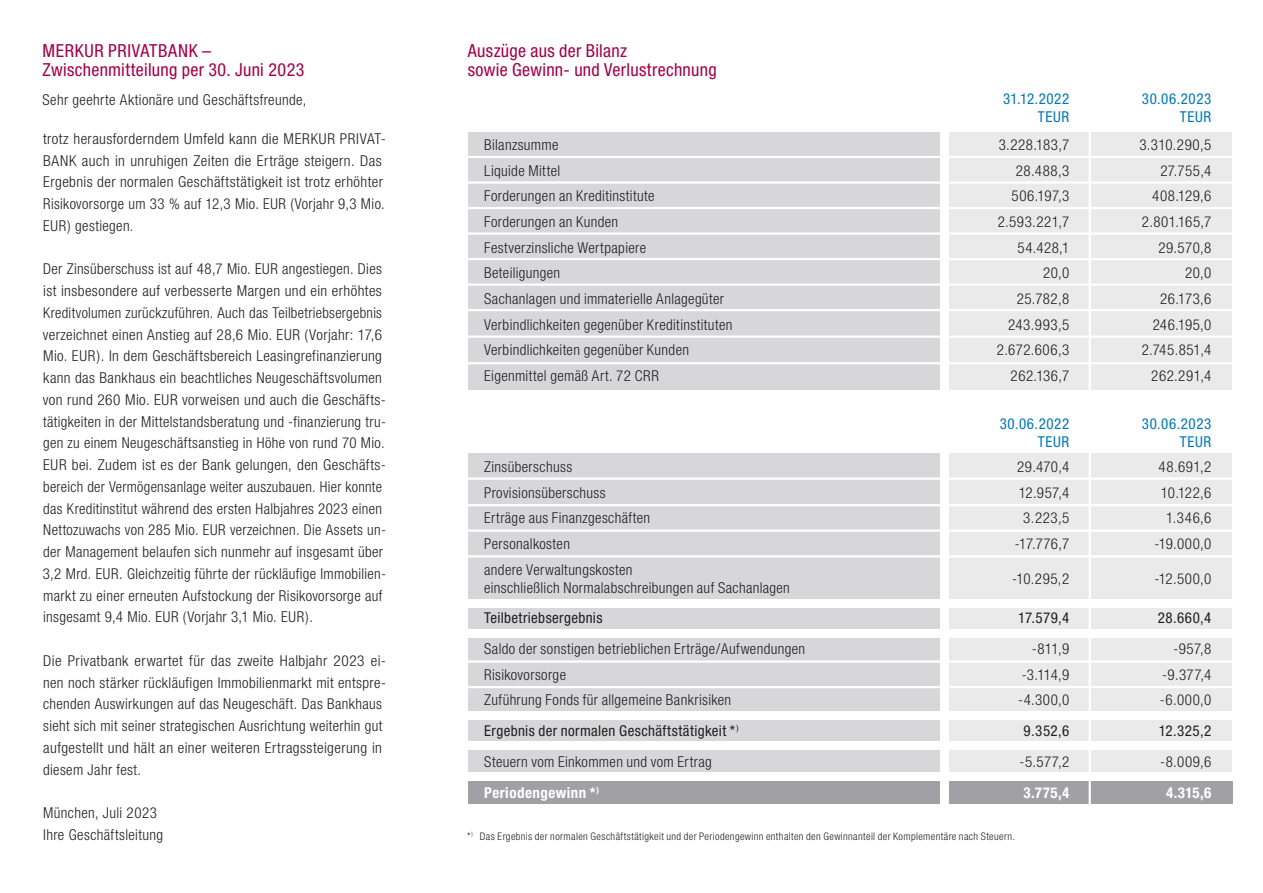
<style>
.page{position:relative;width:1263px;height:893px;background:#fff}
.page>*{position:absolute;margin:0;border:0;box-sizing:border-box;transform-origin:0 0}
.t1{font:condensed 18px/19.5px "Helvetica Neue";letter-spacing:.015em;color:#a30146}
.t2{font:300 condensed 15px/25.7px "Helvetica Neue";letter-spacing:.025em;color:#231f20}
.t3{font:condensed 15px/30.8px "Helvetica Neue";letter-spacing:.025em;color:#231f20}
.t4{font:condensed 15px/18px "Helvetica Neue";letter-spacing:.04em;color:#0078b6;text-align:right}
.t5{font:700 condensed 15px "Helvetica Neue";letter-spacing:.03em;color:#fff}
.t6{font:300 condensed 10.5px "Helvetica Neue";letter-spacing:.035em;color:#231f20}
.s1{font-weight:300}
.s2{font-weight:700;color:#fff}
</style>
<div class="page">
<div style="left:468px;top:454px;width:477px;height:349px;background:#d7d7d9"></div>
<div style="left:468px;top:132px;width:477px;height:257px;background:#d7d7d9"></div>
<div style="left:943px;top:132px;width:289px;height:257px;background:#eaeaeb"></div>
<div style="left:943px;top:454px;width:289px;height:349px;background:#eaeaeb"></div>
<hr style="left:467px;top:477px;width:776px;height:3px;background:#fff">
<hr style="left:467px;top:504px;width:776px;height:2px;background:#fff">
<hr style="left:467px;top:530px;width:776px;height:2px;background:#fff">
<hr style="left:467px;top:156px;width:776px;height:2px;background:#fff">
<hr style="left:467px;top:181px;width:776px;height:3px;background:#fff">
<hr style="left:467px;top:207px;width:776px;height:2px;background:#fff">
<hr style="left:467px;top:232px;width:776px;height:3px;background:#fff">
<hr style="left:467px;top:258px;width:776px;height:2px;background:#fff">
<hr style="left:467px;top:283px;width:776px;height:3px;background:#fff">
<hr style="left:467px;top:309px;width:790px;height:2px;background:#fff">
<hr style="left:467px;top:336px;width:776px;height:2px;background:#fff">
<hr style="left:467px;top:362px;width:776px;height:2px;background:#fff">
<hr style="left:463px;top:660px;width:776px;height:3px;background:#fff">
<div style="left:458px;top:599px;width:785px;height:8px;background:#fff"></div>
<div style="left:458px;top:630px;width:785px;height:8px;background:#fff"></div>
<div style="left:458px;top:712px;width:799px;height:8px;background:#fff"></div>
<div style="left:458px;top:741px;width:799px;height:9px;background:#fff"></div>
<hr style="left:463px;top:686px;width:776px;height:2px;background:#fff">
<hr style="left:464px;top:555px;width:776px;height:3px;background:#fff">
<div style="left:468px;top:777px;width:764px;height:27px;background:#a1a1a5"></div>
<div style="left:458px;top:772px;width:800px;height:9px;background:#fff"></div>
<div style="left:940px;top:131px;width:8px;height:705px;background:#fff"></div>
<hr style="left:1088px;top:127px;width:3px;height:709px;background:#fff">
<p class="t1" style="left:43px;top:40px;width:263px">MERKUR PRIVATBANK –<br>Zwischenmitteilung per 30. Juni 2023</p>
<p class="t2" style="left:43px;top:87px;width:265px">Sehr geehrte Aktionäre und Geschäftsfreunde,</p>
<p class="t2" style="left:43px;top:127px;width:344px;line-height:21.8px">trotz herausforderndem Umfeld kann die MERKUR PRIVAT-BANK auch in unruhigen Zeiten die Erträge steigern. Das Ergebnis der normalen Geschäftstätigkeit ist trotz erhöhter Risikovorsorge um 33 % auf 12,3 Mio. EUR (Vorjahr 9,3 Mio.<br>EUR) gestiegen.</p>
<p class="t2" style="left:43px;top:258px;width:345px;line-height:21.8px">Der Zinsüberschuss ist auf 48,7 Mio. EUR angestiegen. Dies ist insbesondere auf verbesserte Margen und ein erhöhtes Kreditvolumen zurückzuführen. Auch das Teilbetriebsergebnis verzeichnet einen Anstieg auf 28,6 Mio. EUR (Vorjahr: 17,6<br>Mio. EUR). In dem Geschäftsbereich Leasingrefinanzierung kann das Bankhaus ein beachtliches Neugeschäftsvolumen von rund 260 Mio. EUR vorweisen und auch die Geschäfts&shy;tätigkeiten in der Mittelstandsberatung und -finanzierung tru&shy;gen zu einem Neugeschäftsanstieg in Höhe von rund 70 Mio.<br>EUR bei. Zudem ist es der Bank gelungen, den Geschäfts&shy;bereich der Vermögensanlage weiter auszubauen. Hier konnte das Kreditinstitut während des ersten Halbjahres 2023 einen Nettozuwachs von 285 Mio. EUR verzeichnen. Die Assets un&shy;der Management belaufen sich nunmehr auf insgesamt über 3,2 Mrd. EUR. Gleichzeitig führte der rückläufige Immobilien&shy;markt zu einer erneuten Aufstockung der Risikovorsorge auf insgesamt 9,4 Mio. EUR (Vorjahr 3,1 Mio. EUR).</p>
<p class="t2" style="left:43px;top:649px;width:344px;line-height:21.8px">Die Privatbank erwartet für das zweite Halbjahr 2023 ei&shy;nen noch stärker rückläufigen Immobilienmarkt mit entspre&shy;chenden Auswirkungen auf das Neugeschäft. Das Bankhaus sieht sich mit seiner strategischen Ausrichtung weiterhin gut aufgestellt und hält an einer weiteren Ertragssteigerung in diesem Jahr fest.</p>
<p class="t2" style="left:43px;top:802px;width:121px;line-height:21.8px">München, Juli 2023<br>Ihre Geschäftsleitung</p>
<p class="t1" style="left:468px;top:40px;width:250px">Auszüge aus der Bilanz<br>sowie Gewinn- und Verlustrechnung</p>
<p class="t4" style="left:1003px;top:89px;width:68px">31.12.2022<br>TEUR</p>
<p class="t2" style="left:484px;top:132px;width:250px">Bilanzsumme<br>Liquide Mittel<br>Forderungen an Kreditinstitute<br>Forderungen an Kunden<br>Festverzinsliche Wertpapiere<br>Beteiligungen<br>Sachanlagen und immaterielle Anlagegüter<br>Verbindlichkeiten gegenüber Kreditinstituten<br>Verbindlichkeiten gegenüber Kunden<br>Eigenmittel gemäß Art. 72 CRR</p>
<p class="t2" style="left:997px;top:132px;width:74px;text-align:right">3.228.183,7<br>28.488,3<br>506.197,3<br>2.593.221,7<br>54.428,1<br>20,0<br>25.782,8<br>243.993,5<br>2.672.606,3<br>262.136,7</p>
<p class="t2" style="left:484px;top:454px;width:168px">Zinsüberschuss<br>Provisionsüberschuss<br>Erträge aus Finanzgeschäften<br>Personalkosten<br>andere Verwaltungskosten</p>
<p class="t2" style="left:484px;top:574px;width:307px">einschließlich Normalabschreibungen auf Sachanlagen</p>
<p class="t3" style="left:484px;top:602px;width:120px">Teilbetriebsergebnis</p>
<p class="t2" style="left:484px;top:636px;width:323px">Saldo der sonstigen betrieblichen Erträge/Aufwendungen<br>Risikovorsorge<br>Zuführung Fonds für allgemeine Bankrisiken</p>
<p class="t3" style="left:484px;top:715px;width:256px">Ergebnis der normalen Geschäftstätigkeit *<sup>)<br></sup><span class="s1">Steuern vom Einkommen und vom Ertrag<br></span><span class="s2">Periodengewinn *</span><sup>)</sup></p>
<p class="t4" style="left:1000px;top:415px;width:71px">30.06.2022<br>TEUR</p>
<p class="t2" style="left:1015px;top:454px;width:56px;text-align:center">29.470,4<br>12.957,4<br>3.223,5 -17.776,7</p>
<p class="t2" style="left:1012px;top:565px;width:59px">-10.295,2</p>
<p class="t3" style="left:1018px;top:602px;width:52px">17.579,4</p>
<p class="t2" style="left:1018px;top:636px;width:53px;text-align:justify;text-indent:14px">-811,9 -3.114,9 -4.300,0</p>
<p class="t3" style="left:1024px;top:715px;width:47px">9.352,6</p>
<p class="t2" style="left:1019px;top:749px;width:51px">-5.577,2</p>
<p class="t5" style="left:1023px;top:783px;width:47px">3.775,4</p>
<p class="t6" style="left:467px;top:830px;width:549px">*<sup>)</sup> Das Ergebnis der normalen Geschäftstätigkeit und der Periodengewinn enthalten den Gewinnanteil der Komplementäre nach Steuern.</p>
<p class="t4" style="left:1142px;top:90px;width:71px">30.06.2023<br>TEUR</p>
<p class="t2" style="left:1139px;top:132px;width:73px;text-align:right">3.310.290,5<br>27.755,4<br>408.129,6<br>2.801.165,7<br>29.570,8<br>20,0<br>26.173,6<br>246.195,0<br>2.745.851,4<br>262.291,4</p>
<p class="t4" style="left:1142px;top:415px;width:71px">30.06.2023<br>TEUR</p>
<p class="t2" style="left:1154px;top:454px;width:58px;text-align:right">48.691,2<br>10.122,6<br>1.346,6 -19.000,0</p>
<p class="t2" style="left:1154px;top:565px;width:58px">-12.500,0</p>
<p class="t3" style="left:1158px;top:602px;width:55px">28.660,4</p>
<p class="t2" style="left:1160px;top:636px;width:53px;text-align:justify;text-indent:13px">-957,8 -9.377,4 -6.000,0</p>
<p class="t3" style="left:1159px;top:715px;width:54px">12.325,2</p>
<p class="t2" style="left:1160px;top:748px;width:53px">-8.009,6</p>
<p class="t5" style="left:1166px;top:783px;width:47px">4.315,6</p>
</div>
